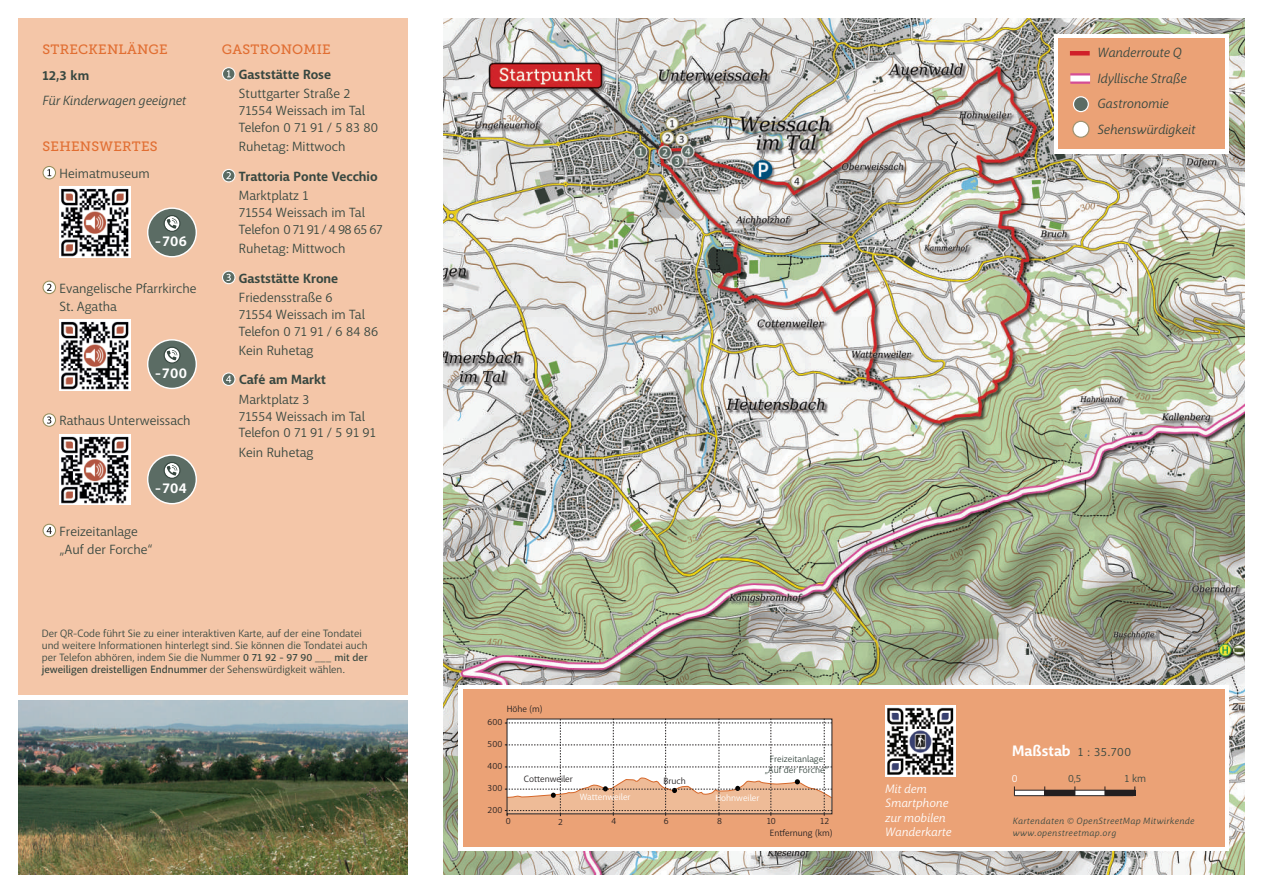
<style>
.page{position:relative;width:1263px;height:893px;background:#fff}
.page>*{position:absolute;margin:0;border:0;box-sizing:border-box;transform-origin:0 0}
.t1{font:700 14.25px "Macha";letter-spacing:.02em;color:#fff}
.t2{font:13.5px "Museo Slab 500";letter-spacing:.02em;color:#e16e32}
.t3{font:13.2px/17px "Macha";color:#374740}
.t4{font:italic 13.2px/25.7px "Macha";color:#374740}
.t5{font:700 13.2px "Macha";color:#374740}
.t6{font:italic 12px/14.2px "Macha";letter-spacing:.01em;color:#fff}
.t7{font:12px "Macha";color:#374740}
.t8{font:10.5px/12px "Macha";color:#374740}
.t9{font:10.5px "Macha";color:#fff}
.t10{font:9px "Macha";color:#231f20}
.t11{font:italic 9px/12px "Macha";letter-spacing:.05em;color:#374740}
.t12{font:9px/10.5px "Macha";color:#374740;text-align:center}
.t13{font:9px "Macha";color:#fff}
.s1{font-weight:500}
.s2{font-weight:700;font-size:15px;color:#fff}
</style>
<div class="page">
<img style="left:443px;top:18px;width:802px;height:857px">
<div style="left:0;top:0;width:425px;height:893px;background:#f4c6a8"></div>
<div style="left:1054px;top:34px;width:175px;height:119px;background:#fff"></div>
<div style="left:1058px;top:38px;width:167px;height:111px;background:#eba276"></div>
<img style="left:17px;top:699px;width:391px;height:177px">
<div style="left:459px;top:685px;width:770px;height:166px;background:#fff"></div>
<div style="left:463px;top:689px;width:762px;height:158px;background:#eba276"></div>
<hr style="left:15px;top:695px;width:396px;height:4px;background:#fff">
<div style="left:1070px;top:51px;width:20px;height:5px;background:#d02029"></div>
<div style="left:1073px;top:121px;width:16px;height:16px;background:#fff;border-radius:50%"></div>
<div style="left:1072px;top:121px;width:17px;height:17px;border:1px solid #9f9270;border-radius:50%"></div>
<div style="left:1073px;top:97px;width:15px;height:15px;background:#5b6c64;border-radius:50%"></div>
<div style="left:1073px;top:96px;width:16px;height:16px;border:1px solid #fff;border-radius:50%"></div>
<div style="left:1014px;top:790px;width:121px;height:6px;background:#fff"></div>
<div style="left:1105px;top:790px;width:30px;height:6px;background:#231f20"></div>
<div style="left:1045px;top:790px;width:30px;height:6px;background:#231f20"></div>
<hr style="left:1014px;top:790px;width:121px;height:1px;background:#231f20">
<hr style="left:1014px;top:795px;width:119px;height:1px;background:#231f20">
<svg style="left:505px;top:719px;width:327px;height:97px;background:#edddd3"></svg>
<svg style="left:43px;top:166px;width:13px;height:13px"></svg>
<div style="left:43px;top:166px;width:13px;height:13px;border:1px solid #968e5d;border-radius:50%"></div>
<svg style="left:47px;top:169px;width:4px;height:7px"></svg>
<img style="left:60px;top:187px;width:70px;height:70px">
<svg style="left:43px;top:281px;width:13px;height:13px"></svg>
<div style="left:43px;top:281px;width:13px;height:13px;border:1px solid #968e5d;border-radius:50%"></div>
<svg style="left:47px;top:284px;width:5px;height:7px"></svg>
<img style="left:60px;top:319px;width:70px;height:71px">
<svg style="left:43px;top:414px;width:13px;height:12px"></svg>
<div style="left:43px;top:413px;width:13px;height:14px;border:1px solid #968e5d;border-radius:50%"></div>
<svg style="left:47px;top:416px;width:4px;height:8px"></svg>
<img style="left:60px;top:434px;width:70px;height:71px">
<div style="left:43px;top:524px;width:13px;height:13px;background:#fff;border-radius:50%"></div>
<div style="left:43px;top:524px;width:13px;height:13px;border:1px solid #968e5d;border-radius:50%"></div>
<svg style="left:47px;top:527px;width:5px;height:7px"></svg>
<svg style="left:222px;top:68px;width:13px;height:12px"></svg>
<div style="left:222px;top:67px;width:13px;height:14px;border:1px solid #fff;border-radius:50%"></div>
<svg style="left:227px;top:70px;width:4px;height:7px"></svg>
<svg style="left:222px;top:169px;width:13px;height:13px"></svg>
<div style="left:222px;top:169px;width:13px;height:13px;border:1px solid #fff;border-radius:50%"></div>
<svg style="left:226px;top:172px;width:5px;height:7px"></svg>
<div style="left:222px;top:271px;width:13px;height:13px;background:#5b6c64;border-radius:50%"></div>
<div style="left:222px;top:271px;width:13px;height:13px;border:1px solid #fff;border-radius:50%"></div>
<svg style="left:226px;top:274px;width:5px;height:7px"></svg>
<svg style="left:222px;top:373px;width:13px;height:12px"></svg>
<div style="left:222px;top:372px;width:13px;height:14px;border:1px solid #fff;border-radius:50%"></div>
<svg style="left:226px;top:376px;width:5px;height:7px"></svg>
<div style="left:148px;top:208px;width:48px;height:49px;background:#5b6c64;border-radius:50%"></div>
<div style="left:147px;top:207px;width:50px;height:50px;border:1px solid #fff;border-radius:50%"></div>
<svg style="left:164px;top:215px;width:16px;height:17px"></svg>
<div style="left:148px;top:340px;width:48px;height:48px;background:#5b6c64;border-radius:50%"></div>
<div style="left:147px;top:339px;width:50px;height:50px;border:1px solid #fff;border-radius:50%"></div>
<svg style="left:164px;top:347px;width:16px;height:17px"></svg>
<div style="left:148px;top:455px;width:48px;height:49px;background:#5b6c64;border-radius:50%"></div>
<div style="left:147px;top:454px;width:50px;height:50px;border:1px solid #fff;border-radius:50%"></div>
<svg style="left:164px;top:462px;width:16px;height:17px"></svg>
<img style="left:885px;top:706px;width:71px;height:70px">
<svg style="left:1070px;top:73px;width:20px;height:11px"></svg>
<div style="left:1070px;top:76px;width:20px;height:6px;background:#fff"></div>
<div style="left:0;top:0;width:17px;height:893px;background:#fff"></div>
<div style="left:0;top:876px;width:1263px;height:17px;background:#fff"></div>
<div style="left:0;top:0;width:1263px;height:17px;background:#fff"></div>
<div style="left:408px;top:0;width:34px;height:893px;background:#fff"></div>
<p class="t2" style="left:43px;top:42px;width:127px">STRECKENLÄNGE</p>
<p class="t5" style="left:43px;top:67px;width:48px">12,3 km</p>
<p class="t4" style="left:43px;top:87px;width:145px">Für Kinderwagen geeignet</p>
<p class="t2" style="left:43px;top:139px;width:117px">SEHENSWERTES</p>
<p class="t3" style="left:60px;top:165px;width:92px">Heimatmuseum</p>
<p class="t1" style="left:155px;top:232px;width:33px">- 706</p>
<p class="t3" style="left:60px;top:279px;width:139px;line-height:18px">Evangelische Pfarrkirche<br>St. Agatha</p>
<p class="t1" style="left:155px;top:364px;width:33px">- 700</p>
<p class="t3" style="left:60px;top:412px;width:133px">Rathaus Unterweissach</p>
<p class="t1" style="left:155px;top:479px;width:33px">- 704</p>
<p class="t3" style="left:60px;top:522px;width:95px;line-height:18px">Freizeitanlage „Auf der Forche“</p>
<p class="t2" style="left:222px;top:42px;width:110px">GASTRONOMIE</p>
<p class="t5" style="left:239px;top:66px;width:94px">Gaststätte Rose</p>
<p class="t3" style="left:239px;top:85px;width:141px">Stuttgarter Straße 2<br>71554 Weissach im Tal<br>Telefon 0 71 91 / 5 83 80</p>
<p class="t3" style="left:239px;top:138px;width:108px">Ruhetag: Mittwoch</p>
<p class="t5" style="left:239px;top:168px;width:140px">Trattoria Ponte Vecchio</p>
<p class="t3" style="left:239px;top:187px;width:145px">Marktplatz 1<br>71554 Weissach im Tal<br>Telefon 0 71 91 / 4 98 65 67</p>
<p class="t3" style="left:239px;top:240px;width:108px">Ruhetag: Mittwoch</p>
<p class="t5" style="left:239px;top:270px;width:101px">Gaststätte Krone</p>
<p class="t3" style="left:239px;top:289px;width:141px">Friedensstraße 6<br>71554 Weissach im Tal<br>Telefon 0 71 91 / 6 84 86</p>
<p class="t3" style="left:239px;top:342px;width:76px">Kein Ruhetag</p>
<p class="t5" style="left:239px;top:372px;width:88px">Café am Markt</p>
<p class="t3" style="left:239px;top:391px;width:138px">Marktplatz 3<br>71554 Weissach im Tal<br>Telefon 0 71 91 / 5 91 91</p>
<p class="t3" style="left:239px;top:444px;width:76px">Kein Ruhetag</p>
<p class="t8" style="left:42px;top:627px;width:327px">Der QR-Code führt Sie zu einer interaktiven Karte, auf der eine Tondatei und weitere Informationen hinterlegt sind. Sie können die Tondatei auch per Telefon abhören, indem Sie die Nummer <span class="s1">0 71 92 - 97 90 ___ mit der jeweiligen dreistelligen Endnummer</span> der Sehenswürdigkeit wählen.</p>
<p class="t4" style="left:1097px;top:40px;width:99px">Wanderroute Q<br>Idyllische Straße<br>Gastronomie<br>Sehenswürdigkeit</p>
<p class="t10" style="left:507px;top:703px;width:37px">Höhe (m)</p>
<p class="t10" style="left:487px;top:716px;width:16px">600</p>
<p class="t10" style="left:488px;top:739px;width:16px">500</p>
<p class="t10" style="left:488px;top:760px;width:16px">400</p>
<p class="t10" style="left:488px;top:782px;width:16px">300</p>
<p class="t10" style="left:488px;top:804px;width:16px">200</p>
<p class="t10" style="left:506px;top:816px;width:6px">0</p>
<p class="t10" style="left:524px;top:773px;width:51px">Cottenweiler</p>
<p class="t13" style="left:580px;top:791px;width:52px">Wattenweiler</p>
<p class="t10" style="left:663px;top:775px;width:24px">Bruch</p>
<p class="t12" style="left:765px;top:754px;width:65px">Freizeitanlage „Auf der Forche“</p>
<p class="t13" style="left:715px;top:792px;width:46px">Hohnweiler</p>
<p class="t10" style="left:558px;top:816px;width:6px">2</p>
<p class="t10" style="left:611px;top:815px;width:6px">4</p>
<p class="t10" style="left:664px;top:815px;width:6px">6</p>
<p class="t10" style="left:717px;top:815px;width:6px">8</p>
<p class="t10" style="left:767px;top:815px;width:11px">10</p>
<p class="t10" style="left:820px;top:815px;width:10px">12</p>
<p class="t10" style="left:770px;top:827px;width:64px">Entfernung (km)</p>
<p class="t6" style="left:885px;top:782px;width:68px">Mit dem<br>Smartphone zur mobilen<br>Wanderkarte</p>
<p class="t7" style="left:1012px;top:744px;width:120px"><span class="s2">Maßstab</span> 1 : 35.700</p>
<p class="t9" style="left:1012px;top:772px;width:7px">0</p>
<p class="t8" style="left:1068px;top:773px;width:15px">0,5</p>
<p class="t8" style="left:1124px;top:773px;width:23px">1 km</p>
<p class="t11" style="left:1013px;top:815px;width:183px">Kartendaten © OpenStreetMap Mitwirkende www.openstreetmap.org</p>
</div>
